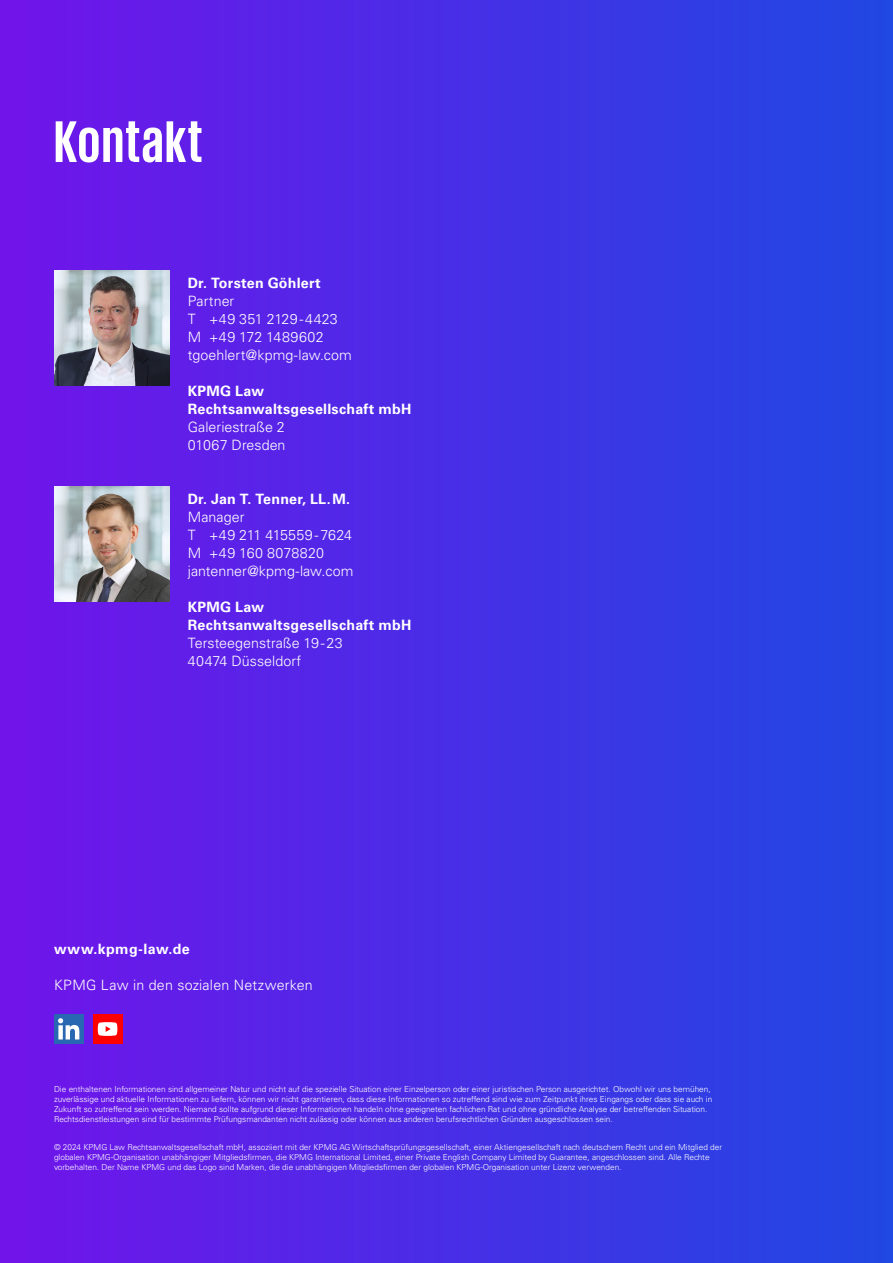
<style>
.page{position:relative;width:893px;height:1263px;background:#fff}
.page>*{position:absolute;margin:0;border:0;box-sizing:border-box;transform-origin:0 0}
.t1{font:700 60px "KPMG";letter-spacing:.02em;color:#fff}
.t2{font:300 14.25px/18px "Univers LT Std";letter-spacing:.005em;color:#fff}
.t3{font:700 14.25px/18px "Univers LT Std";letter-spacing:.02em;color:#fff}
.t4{font:300 8.25px/9.9px "Univers LT Std";color:#fff}
</style>
<div class="page">
<div style="left:0;top:0;width:893px;height:1263px;background:linear-gradient(to right,#7114ea,#2048e2)"></div>
<img style="left:54px;top:270px;width:116px;height:116px">
<img style="left:54px;top:486px;width:116px;height:116px">
<div style="left:54px;top:1014px;width:30px;height:30px;background:#2867b2"></div>
<svg style="left:58px;top:1018px;width:21px;height:21px"></svg>
<div style="left:93px;top:1014px;width:29px;height:30px;background:#f00"></div>
<svg style="left:98px;top:1022px;width:19px;height:14px"></svg>
<h1 class="t1" style="left:54px;top:112px;width:150px">Kontakt</h1>
<h2 class="t3" style="left:188px;top:274px;width:134px">Dr. Torsten Göhlert</h2>
<h2 class="t2" style="left:188px;top:292px;width:165px">Partner<br>T +49 351 2129-4423<br>M +49 172 1489602 tgoehlert@kpmg-law.com</h2>
<h2 class="t3" style="left:188px;top:382px;width:225px">KPMG Law<br>Rechtsanwaltsgesellschaft mbH</h2>
<h2 class="t2" style="left:188px;top:418px;width:99px">Galeriestraße 2<br>01067 Dresden</h2>
<h2 class="t3" style="left:188px;top:490px;width:164px">Dr. Jan T. Tenner, LL.M.</h2>
<h2 class="t2" style="left:188px;top:508px;width:167px">Manager<br>T +49 211 415559-7624<br>M +49 160 8078820 jantenner@kpmg-law.com</h2>
<h2 class="t3" style="left:188px;top:598px;width:225px">KPMG Law<br>Rechtsanwaltsgesellschaft mbH</h2>
<h2 class="t2" style="left:188px;top:634px;width:156px">Tersteegenstraße 19-23<br>40474 Düsseldorf</h2>
<h2 class="t3" style="left:54px;top:940px;width:137px">www.kpmg-law.de</h2>
<h2 class="t2" style="left:54px;top:976px;width:260px">KPMG Law in den sozialen Netzwerken</h2>
<p class="t4" style="left:54px;top:1084px;width:660px">Die enthaltenen Informationen sind allgemeiner Natur und nicht auf die spezielle Situation einer Einzelperson oder einer juristischen Person ausgerichtet. Obwohl wir uns bemühen, zuverlässige und aktuelle Informationen zu liefern, können wir nicht garantieren, dass diese Informationen so zutreffend sind wie zum Zeitpunkt ihres Eingangs oder dass sie auch in Zukunft so zutreffend sein werden. Niemand sollte aufgrund dieser Informationen handeln ohne geeigneten fachlichen Rat und ohne gründliche Analyse der betreffenden Situation.<br>Rechtsdienstleistungen sind für bestimmte Prüfungsmandanten nicht zulässig oder können aus anderen berufsrechtlichen Gründen ausgeschlossen sein.</p>
<p class="t4" style="left:54px;top:1142px;width:670px">© 2024 KPMG Law Rechtsanwaltsgesellschaft mbH, assoziiert mit der KPMG AG Wirtschaftsprüfungsgesellschaft, einer Aktiengesellschaft nach deutschem Recht und ein Mitglied der globalen KPMG-Organisation unabhängiger Mitgliedsfirmen, die KPMG International Limited, einer Private English Company Limited by Guarantee, angeschlossen sind. Alle Rechte vorbehalten. Der Name KPMG und das Logo sind Marken, die die unabhängigen Mitgliedsfirmen der globalen KPMG-Organisation unter Lizenz verwenden.</p>
</div>
